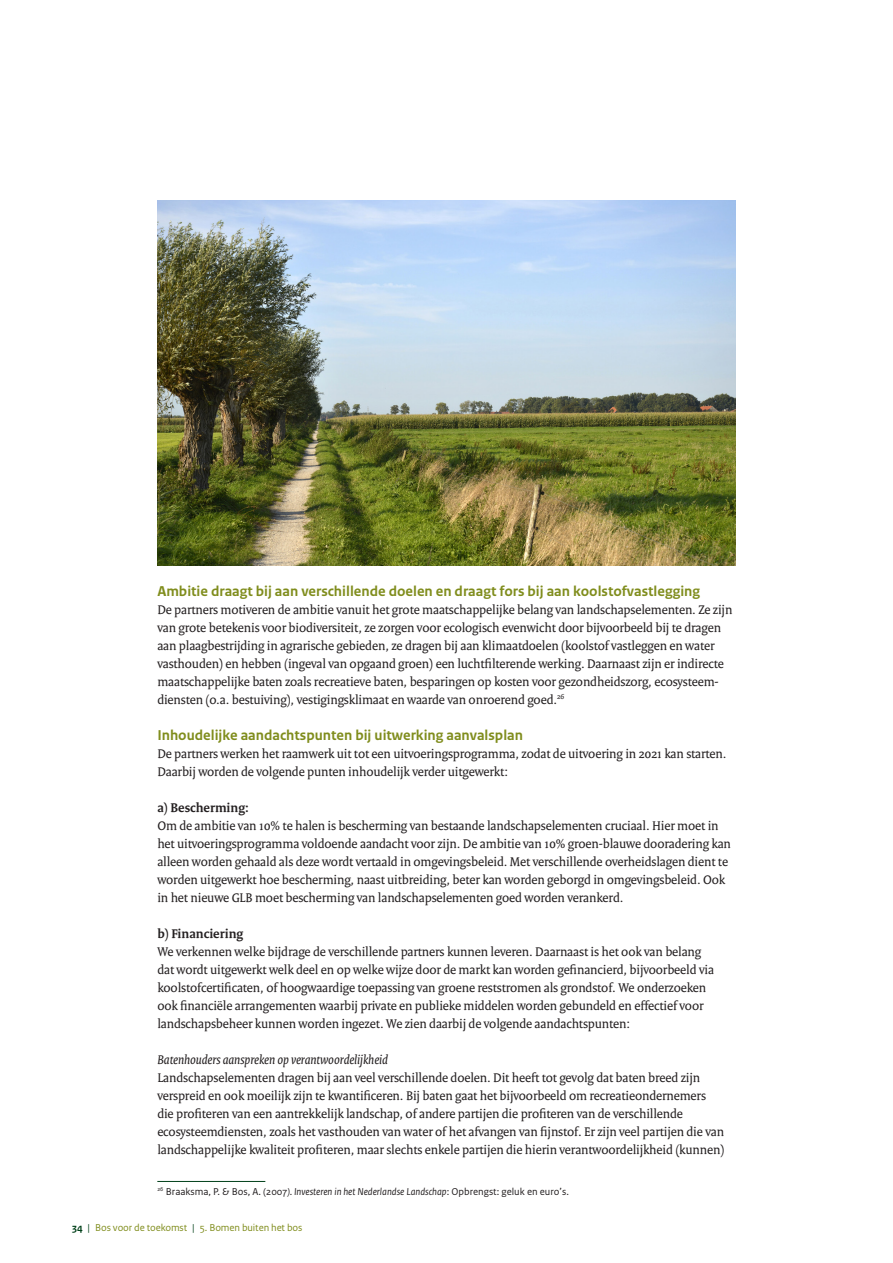
<style>
.page{position:relative;width:893px;height:1263px;background:#fff}
.page>*{position:absolute;margin:0;border:0;box-sizing:border-box;transform-origin:0 0}
._05_RO_Alineakop_San{font:700 15px "Rijksoverheid Sans Text";color:#808d1d}
._10_RO_Broodtekst_Se{font:13.5px/18px "Rijksoverheid Serif";letter-spacing:-.01em;color:#231f20}
.Tussenkop_3{font:italic 13.5px "Rijksoverheid Serif";color:#231f20}
.Tussenkop_2{font:700 13.5px "Rijksoverheid Serif";color:#231f20}
._14_RO_Voetnoot{font:10.5px "Rijksoverheid Sans Text";color:#231f20}
.t1{font:10.5px "Rijksoverheid Sans Text";letter-spacing:-.01em;color:#808d1d}
.s1{font-style:italic}
.s2{font-weight:700;color:#004019}
.s3{color:#004019}
</style>
<div class="page">
<hr style="left:157px;top:1181px;width:108px;height:1px;background:#004019">
<img style="left:157px;top:200px;width:579px;height:365px">
<p class="_05_RO_Alineakop_San" style="left:157px;top:582px;width:544px">Ambitie draagt bij aan verschillende doelen en draagt fors bij aan koolstofvastlegging</p>
<p class="_10_RO_Broodtekst_Se" style="left:157px;top:600px;width:577px">De partners motiveren de ambitie vanuit het grote maatschappelijke belang van landschapselementen. Ze zijn van grote betekenis voor biodiversiteit, ze zorgen voor ecologisch evenwicht door bijvoorbeeld bij te dragen aan plaagbestrijding in agrarische gebieden, ze dragen bij aan klimaatdoelen (koolstof vastleggen en water vasthouden) en hebben (ingeval van opgaand groen) een luchtfilterende werking. Daarnaast zijn er indirecte maatschappelijke baten zoals recreatieve baten, besparingen op kosten voor gezondheidszorg, ecosysteem&shy;diensten (o.a. bestuiving), vestigingsklimaat en waarde van onroerend goed.<sup>26</sup></p>
<p class="_05_RO_Alineakop_San" style="left:157px;top:726px;width:367px">Inhoudelijke aandachtspunten bij uitwerking aanvalsplan</p>
<p class="_10_RO_Broodtekst_Se" style="left:157px;top:744px;width:571px">De partners werken het raamwerk uit tot een uitvoeringsprogramma, zodat de uitvoering in 2021 kan starten.<br>Daarbij worden de volgende punten inhoudelijk verder uitgewerkt:</p>
<p class="Tussenkop_2" style="left:157px;top:799px;width:93px">a) Bescherming:</p>
<p class="_10_RO_Broodtekst_Se" style="left:157px;top:816px;width:575px">Om de ambitie van 10% te halen is bescherming van bestaande landschapselementen cruciaal. Hier moet in het uitvoeringsprogramma voldoende aandacht voor zijn. De ambitie van 10% groen-blauwe dooradering kan alleen worden gehaald als deze wordt vertaald in omgevingsbeleid. Met verschillende overheidslagen dient te worden uitgewerkt hoe bescherming, naast uitbreiding, beter kan worden geborgd in omgevingsbeleid. Ook in het nieuwe GLB moet bescherming van landschapselementen goed worden verankerd.</p>
<p class="Tussenkop_2" style="left:157px;top:925px;width:87px">b) Financiering</p>
<p class="_10_RO_Broodtekst_Se" style="left:157px;top:942px;width:558px">We verkennen welke bijdrage de verschillende partners kunnen leveren. Daarnaast is het ook van belang dat wordt uitgewerkt welk deel en op welke wijze door de markt kan worden gefinancierd, bijvoorbeeld via koolstofcertificaten, of hoogwaardige toepassing van groene reststromen als grondstof. We onderzoeken ook financiële arrangementen waarbij private en publieke middelen worden gebundeld en effectief voor landschapsbeheer kunnen worden ingezet. We zien daarbij de volgende aandachtspunten:</p>
<p class="Tussenkop_3" style="left:157px;top:1051px;width:232px">Batenhouders aanspreken op verantwoordelijkheid</p>
<p class="_10_RO_Broodtekst_Se" style="left:157px;top:1068px;width:569px">Landschapselementen dragen bij aan veel verschillende doelen. Dit heeft tot gevolg dat baten breed zijn verspreid en ook moeilijk zijn te kwantificeren. Bij baten gaat het bijvoorbeeld om recreatieondernemers die profiteren van een aantrekkelijk landschap, of andere partijen die profiteren van de verschillende ecosysteemdiensten, zoals het vasthouden van water of het afvangen van fijnstof. Er zijn veel partijen die van landschappelijke kwaliteit profiteren, maar slechts enkele partijen die hierin verantwoordelijkheid (kunnen)</p>
<p class="_14_RO_Voetnoot" style="left:157px;top:1185px;width:413px"><sup>26</sup> Braaksma, P. &amp; Bos, A. (2007<span class="s1">). Investeren in het Nederlandse Landschap</span>: Opbrengst: geluk en euro’s.</p>
<p class="t1" style="left:72px;top:1221px;width:232px"><span class="s2">34</span> <span class="s3">|</span> Bos voor de toekomst <span class="s3">|</span> 5. Bomen buiten het bos</p>
</div>
